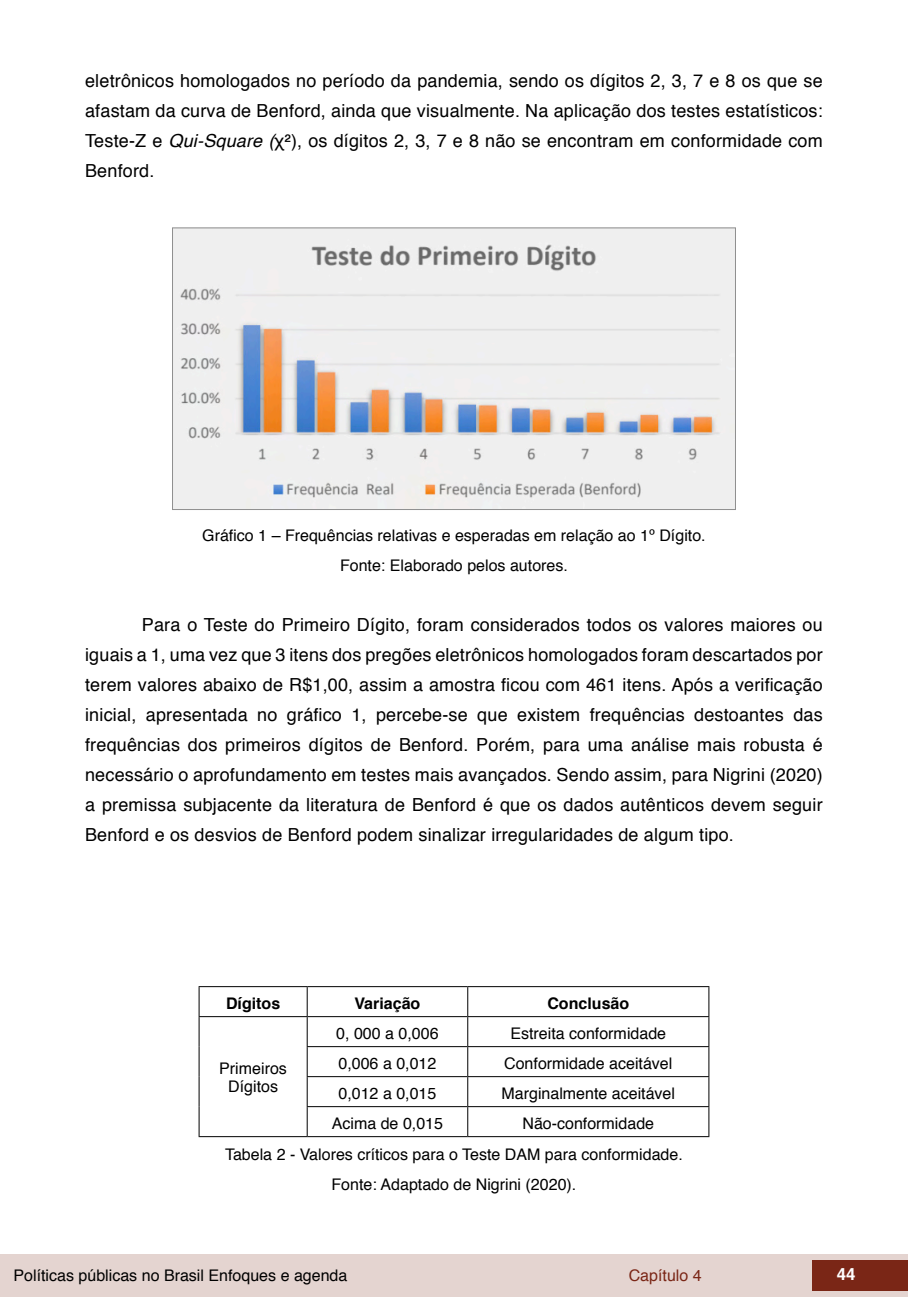
<style>
.page{position:relative;width:908px;height:1304px;background:#fff}
.page>*{position:absolute;margin:0;border:0;box-sizing:border-box;transform-origin:0 0}
.txt{font:18px/30px "Helvetica";letter-spacing:.01em;color:#000;text-align:justify}
.t1{font:700 16.8px "Helvetica";color:#fff}
.imagens_graf_tab{font:16px "Helvetica";color:#000}
.tab_txt_centro{font:16px/18px "Helvetica";color:#000;text-align:center}
.tab_txt_centro-2{font:700 16px "Helvetica";color:#000}
.t2{font:16px "Helvetica";color:#7a2616}
.s1{font-style:italic}
</style>
<div class="page">
<div style="left:0;top:1254px;width:906px;height:43px;background:#e4d4d0"></div>
<div style="left:812px;top:1261px;width:95px;height:30px;background:#7a2616"></div>
<img style="left:174px;top:229px;width:559px;height:279px">
<div style="left:172px;top:227px;width:563px;height:283px;border:1px solid #8f8f8f"></div>
<hr style="left:198px;top:986px;width:109px;height:1px;background:#000">
<svg style="left:198px;top:987px;width:1px;height:29px"></svg>
<hr style="left:307px;top:986px;width:160px;height:1px;background:#000">
<hr style="left:467px;top:986px;width:242px;height:1px;background:#000">
<hr style="left:198px;top:1016px;width:109px;height:1px;background:#000">
<hr style="left:198px;top:1017px;width:1px;height:30px;background:#000">
<hr style="left:198px;top:1047px;width:1px;height:30px;background:#000">
<hr style="left:198px;top:1077px;width:1px;height:30px;background:#000">
<svg style="left:198px;top:1107px;width:1px;height:29px"></svg>
<hr style="left:198px;top:1136px;width:109px;height:1px;background:#000">
<hr style="left:307px;top:1016px;width:160px;height:1px;background:#000">
<hr style="left:467px;top:1016px;width:242px;height:1px;background:#000">
<hr style="left:306px;top:1046px;width:161px;height:1px;background:#000">
<hr style="left:467px;top:1046px;width:242px;height:1px;background:#000">
<hr style="left:306px;top:1076px;width:161px;height:1px;background:#000">
<hr style="left:467px;top:1076px;width:242px;height:1px;background:#000">
<hr style="left:306px;top:1106px;width:161px;height:1px;background:#000">
<svg style="left:306px;top:987px;width:1px;height:149px"></svg>
<hr style="left:467px;top:1106px;width:242px;height:1px;background:#000">
<svg style="left:467px;top:987px;width:1px;height:149px"></svg>
<svg style="left:708px;top:987px;width:1px;height:149px"></svg>
<hr style="left:307px;top:1136px;width:160px;height:1px;background:#000">
<hr style="left:467px;top:1136px;width:242px;height:1px;background:#000">
<p class="txt" style="left:85px;top:66px;width:738px">eletrônicos homologados no período da pandemia, sendo os dígitos 2, 3, 7 e 8 os que se afastam da curva de Benford, ainda que visualmente. Na aplicação dos testes estatísticos:<br>Teste-Z e <span class="s1">Qui-Square (</span>χ²), os dígitos 2, 3, 7 e 8 não se encontram em conformidade com Benford.</p>
<p class="imagens_graf_tab" style="left:202px;top:523px;width:504px">Gráfico 1 – Frequências relativas e esperadas em relação ao 1º Dígito.</p>
<p class="imagens_graf_tab" style="left:340px;top:553px;width:229px">Fonte: Elaborado pelos autores.</p>
<p class="txt" style="left:85px;top:610px;width:738px;text-indent:57px">Para o Teste do Primeiro Dígito, foram considerados todos os valores maiores ou iguais a 1, uma vez que 3 itens dos pregões eletrônicos homologados foram descartados por terem valores abaixo de R$1,00, assim a amostra ficou com 461 itens. Após a verificação inicial, apresentada no gráfico 1, percebe-se que existem frequências destoantes das frequências dos primeiros dígitos de Benford. Porém, para uma análise mais robusta é necessário o aprofundamento em testes mais avançados. Sendo assim, para Nigrini (2020) a premissa subjacente da literatura de Benford é que os dados autênticos devem seguir Benford e os desvios de Benford podem sinalizar irregularidades de algum tipo.</p>
<p class="tab_txt_centro-2" style="left:226px;top:990px;width:56px">Dígitos</p>
<p class="tab_txt_centro-2" style="left:354px;top:990px;width:67px">Variação</p>
<p class="tab_txt_centro-2" style="left:547px;top:990px;width:83px">Conclusão</p>
<p class="tab_txt_centro" style="left:336px;top:1024px;width:104px">0, 000 a 0,006</p>
<p class="tab_txt_centro" style="left:510px;top:1024px;width:157px">Estreita conformidade</p>
<p class="tab_txt_centro" style="left:338px;top:1054px;width:99px">0,006 a 0,012</p>
<p class="tab_txt_centro" style="left:504px;top:1054px;width:170px">Conformidade aceitável</p>
<p class="tab_txt_centro" style="left:338px;top:1084px;width:99px">0,012 a 0,015</p>
<p class="tab_txt_centro" style="left:501px;top:1084px;width:175px">Marginalmente aceitável</p>
<p class="tab_txt_centro" style="left:331px;top:1114px;width:113px">Acima de 0,015</p>
<p class="tab_txt_centro" style="left:522px;top:1114px;width:133px">Não-conformidade</p>
<p class="imagens_graf_tab" style="left:225px;top:1142px;width:459px">Tabela 2 - Valores críticos para o Teste DAM para conformidade.</p>
<p class="imagens_graf_tab" style="left:331px;top:1172px;width:246px">Fonte: Adaptado de Nigrini (2020).</p>
<p class="tab_txt_centro" style="left:219px;top:1059px;width:69px">Primeiros<br>Dígitos</p>
<p class="imagens_graf_tab" style="left:14px;top:1263px;width:335px">Políticas públicas no Brasil Enfoques e agenda</p>
<p class="t2" style="left:628px;top:1263px;width:74px">Capítulo 4</p>
<p class="t1" style="left:836px;top:1261px;width:20px">44</p>
</div>
